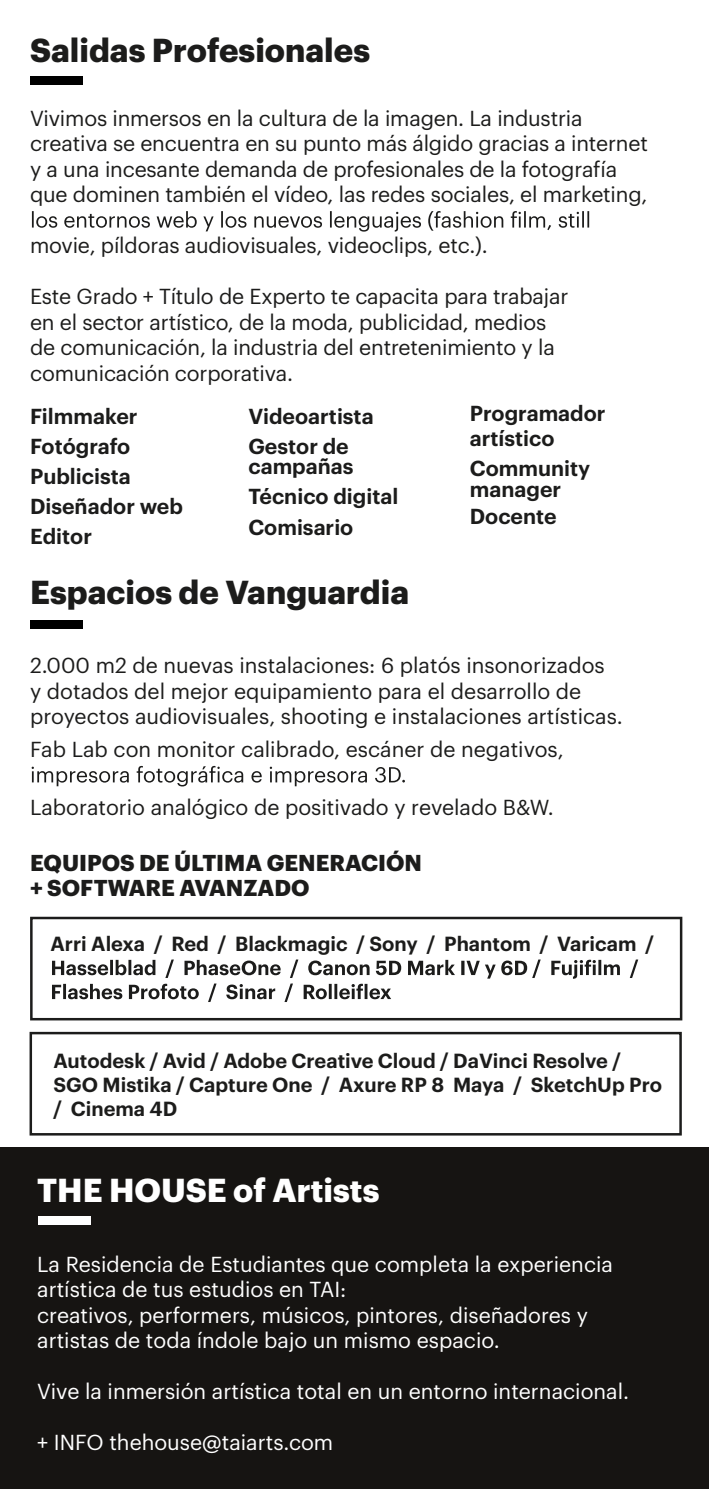
<style>
.page{position:relative;width:709px;height:1489px;background:#fff}
.page>*{position:absolute;margin:0;border:0;box-sizing:border-box;transform-origin:0 0}
.t1{font:700 32.5px "Graphik";color:#1c1c1b}
.t2{font:700 32.5px "Graphik";color:#fff}
.t3{font:700 22.5px/25px "Graphik";color:#1c1c1b}
.t4{font:21.25px/25.5px "Graphik";letter-spacing:-.01em;color:#1c1c1b}
.t5{font:21.25px/25.5px "Graphik";color:#fff}
.t6{font:600 21.25px/30px "Graphik";color:#1c1c1b}
.t7{font:600 20px/24px "Graphik";color:#1c1c1b}
</style>
<div class="page">
<svg style="left:32px;top:211px;width:557px;height:20px"></svg>
<div style="left:31px;top:76px;width:52px;height:9px;background:#000"></div>
<svg style="left:32px;top:766px;width:373px;height:20px"></svg>
<div style="left:31px;top:620px;width:52px;height:8px;background:#000"></div>
<div style="left:0;top:1146px;width:709px;height:342px;background:#161412"></div>
<div style="left:38px;top:1216px;width:52px;height:9px;background:#fff"></div>
<div style="left:30px;top:916px;width:652px;height:104px;border:2px solid #1c1c1b"></div>
<svg style="left:52px;top:959px;width:586px;height:42px"></svg>
<div style="left:30px;top:1031px;width:652px;height:104px;border:2px solid #1c1c1b"></div>
<h1 class="t1" style="left:30px;top:25px;width:341px">Salidas Profesionales</h1>
<p class="t4" style="left:30px;top:103px;width:619px">Vivimos inmersos en la cultura de la imagen. La industria creativa se encuentra en su punto más álgido gracias a internet y a una incesante demanda de profesionales de la fotografía que dominen también el vídeo, las redes sociales, el marketing,</p>
<p class="t4" style="left:30px;top:231px;width:459px">movie, píldoras audiovisuales, videoclips, etc.).</p>
<p class="t4" style="left:30px;top:282px;width:540px">Este Grado + Título de Experto te capacita para trabajar en el sector artístico, de la moda, publicidad, medios de comunicación, la industria del entretenimiento y la comunicación corporativa.</p>
<p class="t6" style="left:30px;top:400px;width:154px">Filmmaker<br>Fotógrafo<br>Publicista<br>Diseñador web<br>Editor</p>
<p class="t6" style="left:248px;top:400px;width:127px">Videoartista<br>Gestor de</p>
<p class="t6" style="left:248px;top:450px;width:152px">campañas<br>Técnico digital<br>Comisario</p>
<h1 class="t1" style="left:30px;top:567px;width:380px">Espacios de Vanguardia</h1>
<p class="t6" style="left:470px;top:399px;width:137px;line-height:25px">Programador artístico</p>
<p class="t6" style="left:470px;top:457px;width:122px;line-height:20px">Community manager</p>
<p class="t6" style="left:470px;top:499px;width:88px">Docente</p>
<p class="t4" style="left:30px;top:651px;width:594px">2.000 m2 de nuevas instalaciones: 6 platós insonorizados<br>y dotados del mejor equipamiento para el desarrollo de proyectos audiovisuales, shooting e instalaciones artísticas.</p>
<p class="t4" style="left:30px;top:734px;width:535px">Fab Lab con monitor calibrado, escáner de negativos,</p>
<p class="t4" style="left:30px;top:792px;width:525px">Laboratorio analógico de positivado y revelado B&amp;W.</p>
<p class="t3" style="left:30px;top:848px;width:393px">EQUIPOS DE ÚLTIMA GENERACIÓN + SOFTWARE AVANZADO</p>
<p class="t7" style="left:50px;top:930px;width:605px">Arri Alexa / Red / Blackmagic / Sony / Phantom / Varicam /</p>
<p class="t7" style="left:53px;top:1046px;width:610px">Autodesk / Avid / Adobe Creative Cloud / DaVinci Resolve /<br>SGO Mistika / Capture One / Axure RP 8 Maya / SketchUp Pro / Cinema 4D</p>
<h1 class="t2" style="left:37px;top:1165px;width:344px">THE HOUSE of Artists</h1>
<p class="t5" style="left:37px;top:1249px;width:577px">La Residencia de Estudiantes que completa la experiencia artística de tus estudios en TAI:<br>creativos, performers, músicos, pintores, diseñadores y artistas de toda índole bajo un mismo espacio.</p>
<p class="t5" style="left:37px;top:1376px;width:593px">Vive la inmersión artística total en un entorno internacional.</p>
<p class="t5" style="left:37px;top:1427px;width:298px">+ INFO thehouse@taiarts.com</p>
</div>
